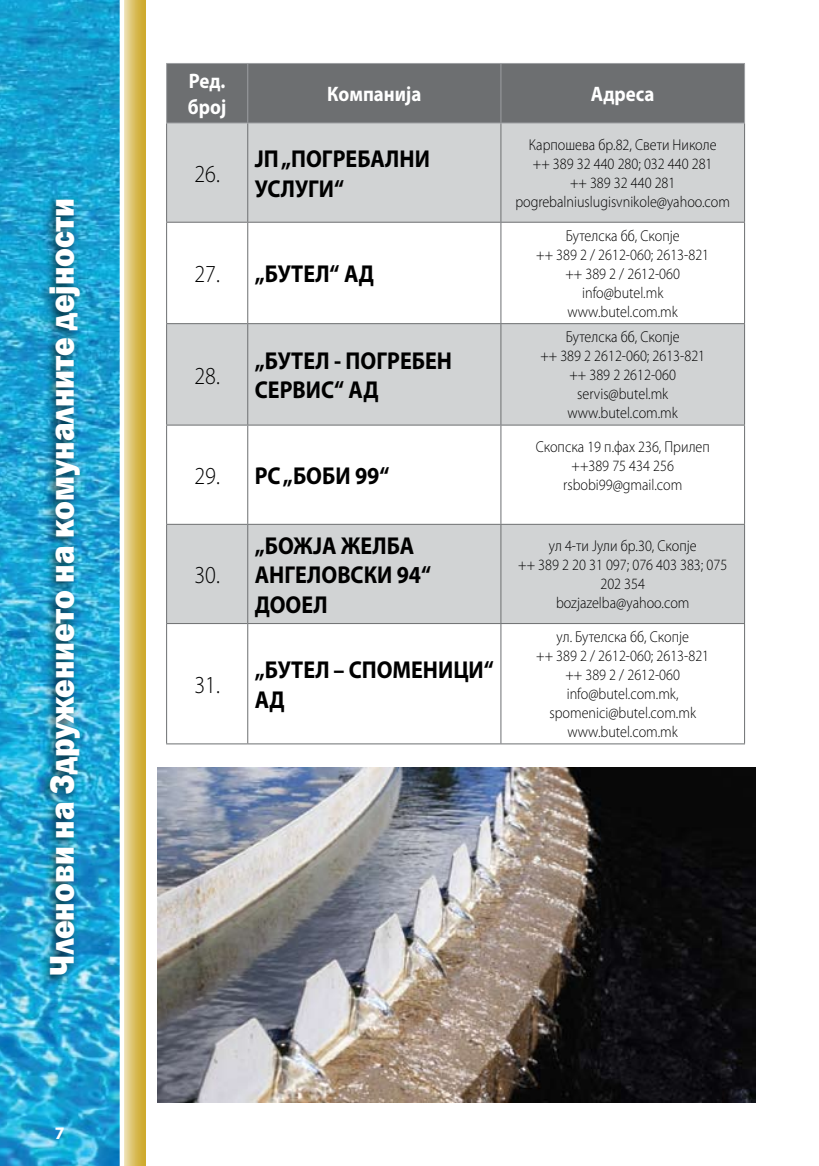
<style>
.page{position:relative;width:819px;height:1166px;background:#fff}
.page>*{position:absolute;margin:0;border:0;box-sizing:border-box;transform-origin:0 0}
.t1{font:800 35.18px "Franklin Gothic";color:#fff;scale:.9 1}
.t2{font:700 24.5px/29.4px "Myriad Pro";color:#000;scale:.9 1}
.t3{font:300 24.5px "Myriad Pro";color:#000;scale:.9 1}
.t4{font:700 21px/25.2px "Myriad Pro";color:#fff;scale:.9 1}
.t5{font:700 17.68px "Myriad Pro";color:#fff}
.t6{font:300 15.75px/18.9px "Myriad Pro";color:#000;text-align:center;scale:.9 1}
.s1{font-weight:300}
</style>
<div class="page">
<svg style="left:124px;top:0;width:22px;height:194px;background:#dbc064"></svg>
<svg style="left:0;top:0;width:120px;height:194px;background:#18a0d1"></svg>
<div style="left:0;top:194px;width:55px;height:972px;background:#000;opacity:.75"></div>
<div style="left:37px;top:194px;width:149px;height:972px;background:#000;opacity:.75"></div>
<div style="left:167px;top:64px;width:577px;height:59px;background:#6d6f71"></div>
<svg style="left:167px;top:124px;width:577px;height:499px;fill:#d1d3d4"></svg>
<hr style="left:166px;top:63px;width:82px;height:1px;background:#9d9fa2">
<hr style="left:166px;top:64px;width:1px;height:59px;background:#9d9fa2">
<hr style="left:248px;top:63px;width:253px;height:1px;background:#9d9fa2">
<hr style="left:247px;top:64px;width:1px;height:59px;background:#9d9fa2">
<hr style="left:501px;top:63px;width:244px;height:1px;background:#9d9fa2">
<hr style="left:500px;top:64px;width:1px;height:59px;background:#9d9fa2">
<hr style="left:744px;top:64px;width:1px;height:59px;background:#9d9fa2">
<hr style="left:166px;top:123px;width:82px;height:1px;background:#9d9fa2">
<hr style="left:248px;top:123px;width:253px;height:1px;background:#9d9fa2">
<hr style="left:501px;top:123px;width:244px;height:1px;background:#9d9fa2">
<hr style="left:166px;top:123px;width:1px;height:99px;background:#6d6f71">
<hr style="left:247px;top:123px;width:1px;height:99px;background:#6d6f71">
<hr style="left:500px;top:123px;width:1px;height:99px;background:#6d6f71">
<hr style="left:744px;top:123px;width:1px;height:99px;background:#6d6f71">
<hr style="left:166px;top:222px;width:82px;height:1px;background:#6d6f71">
<hr style="left:166px;top:223px;width:1px;height:100px;background:#6d6f71">
<hr style="left:248px;top:222px;width:253px;height:1px;background:#6d6f71">
<hr style="left:247px;top:223px;width:1px;height:100px;background:#6d6f71">
<hr style="left:501px;top:222px;width:244px;height:1px;background:#6d6f71">
<hr style="left:500px;top:223px;width:1px;height:100px;background:#6d6f71">
<hr style="left:744px;top:223px;width:1px;height:100px;background:#6d6f71">
<hr style="left:166px;top:323px;width:82px;height:1px;background:#6d6f71">
<hr style="left:166px;top:324px;width:1px;height:101px;background:#6d6f71">
<hr style="left:248px;top:323px;width:253px;height:1px;background:#6d6f71">
<hr style="left:247px;top:324px;width:1px;height:101px;background:#6d6f71">
<hr style="left:501px;top:323px;width:244px;height:1px;background:#6d6f71">
<hr style="left:500px;top:324px;width:1px;height:101px;background:#6d6f71">
<hr style="left:744px;top:324px;width:1px;height:101px;background:#6d6f71">
<hr style="left:166px;top:425px;width:82px;height:1px;background:#6d6f71">
<hr style="left:166px;top:425px;width:1px;height:99px;background:#6d6f71">
<hr style="left:248px;top:425px;width:253px;height:1px;background:#6d6f71">
<hr style="left:247px;top:425px;width:1px;height:99px;background:#6d6f71">
<hr style="left:501px;top:425px;width:244px;height:1px;background:#6d6f71">
<hr style="left:500px;top:425px;width:1px;height:99px;background:#6d6f71">
<hr style="left:744px;top:425px;width:1px;height:99px;background:#6d6f71">
<hr style="left:166px;top:524px;width:82px;height:1px;background:#6d6f71">
<hr style="left:166px;top:525px;width:1px;height:98px;background:#6d6f71">
<hr style="left:248px;top:524px;width:253px;height:1px;background:#6d6f71">
<hr style="left:247px;top:525px;width:1px;height:98px;background:#6d6f71">
<hr style="left:501px;top:524px;width:244px;height:1px;background:#6d6f71">
<hr style="left:500px;top:525px;width:1px;height:98px;background:#6d6f71">
<hr style="left:744px;top:525px;width:1px;height:98px;background:#6d6f71">
<hr style="left:166px;top:623px;width:82px;height:1px;background:#6d6f71">
<hr style="left:166px;top:624px;width:1px;height:119px;background:#6d6f71">
<hr style="left:248px;top:623px;width:253px;height:1px;background:#6d6f71">
<hr style="left:247px;top:624px;width:1px;height:119px;background:#6d6f71">
<hr style="left:501px;top:623px;width:244px;height:1px;background:#6d6f71">
<hr style="left:500px;top:624px;width:1px;height:119px;background:#6d6f71">
<hr style="left:744px;top:624px;width:1px;height:119px;background:#6d6f71">
<hr style="left:166px;top:743px;width:82px;height:1px;background:#6d6f71">
<hr style="left:248px;top:743px;width:253px;height:1px;background:#6d6f71">
<hr style="left:501px;top:743px;width:244px;height:1px;background:#6d6f71">
<img style="left:157px;top:767px;width:599px;height:336px">
<h1 class="t1" style="left:39px;top:975px;width:865px;rotate:-90deg">Членови на Здружението на комуналните дејности</h1>
<p class="t5" style="left:55px;top:1121px;width:11px">7</p>
<h3 class="t4" style="left:188px;top:68px;width:44px">Ред. број</h3>
<h2 class="t3" style="left:194px;top:159px;width:30px">26.</h2>
<h3 class="t4" style="left:327px;top:81px;width:106px">Компанија</h3>
<h3 class="t4" style="left:591px;top:81px;width:72px">Адреса</h3>
<h2 class="t2" style="left:255px;top:143px;width:196px">ЈП „ПОГРЕБАЛНИ<br>УСЛУГИ“</h2>
<p class="t6" style="left:515px;top:135px;width:240px">Карпошева бр.82, Свети Николе<br>++ 389 32 440 280; 032 440 281<br>++ 389 32 440 281 pogrebalniuslugisvnikole@yahoo.com</p>
<h2 class="t2" style="left:194px;top:258px;width:201px"><span class="s1">27.</span> „БУТЕЛ“ АД</h2>
<h2 class="t3" style="left:194px;top:361px;width:30px">28.</h2>
<h2 class="t2" style="left:255px;top:345px;width:221px">„БУТЕЛ - ПОГРЕБЕН<br>СЕРВИС“ АД</h2>
<h2 class="t2" style="left:194px;top:460px;width:218px"><span class="s1">29.</span> РС „БОБИ 99“</h2>
<p class="t6" style="left:536px;top:226px;width:194px">Бутелска бб, Скопје<br>++ 389 2 / 2612-060; 2613-821 ++ 389 2 / 2612-060 info@butel.mk www.butel.com.mk</p>
<p class="t6" style="left:540px;top:328px;width:185px">Бутелска бб, Скопје<br>++ 389 2 2612-060; 2613-821 ++ 389 2 2612-060 servis@butel.mk www.butel.com.mk</p>
<p class="t6" style="left:535px;top:437px;width:195px">Скопска 19 п.фах 236, Прилеп ++389 75 434 256 rsbobi99@gmail.com</p>
<h2 class="t3" style="left:194px;top:560px;width:30px">30.</h2>
<h2 class="t3" style="left:194px;top:670px;width:30px">31.</h2>
<h2 class="t2" style="left:255px;top:530px;width:197px">„БОЖЈА ЖЕЛБА<br>АНГЕЛОВСКИ 94“<br>ДООЕЛ</h2>
<p class="t6" style="left:518px;top:537px;width:234px">ул 4-ти Јули бр.30, Скопје<br>++ 389 2 20 31 097; 076 403 383; 075<br>202 354<br>bozjazelba@yahoo.com</p>
<h2 class="t2" style="left:255px;top:654px;width:267px">„БУТЕЛ – СПОМЕНИЦИ“<br>АД</h2>
<p class="t6" style="left:536px;top:627px;width:194px">ул. Бутелска бб, Скопје<br>++ 389 2 / 2612-060; 2613-821 ++ 389 2 / 2612-060 info@butel.com.mk, spomenici@butel.com.mk www.butel.com.mk</p>
</div>
